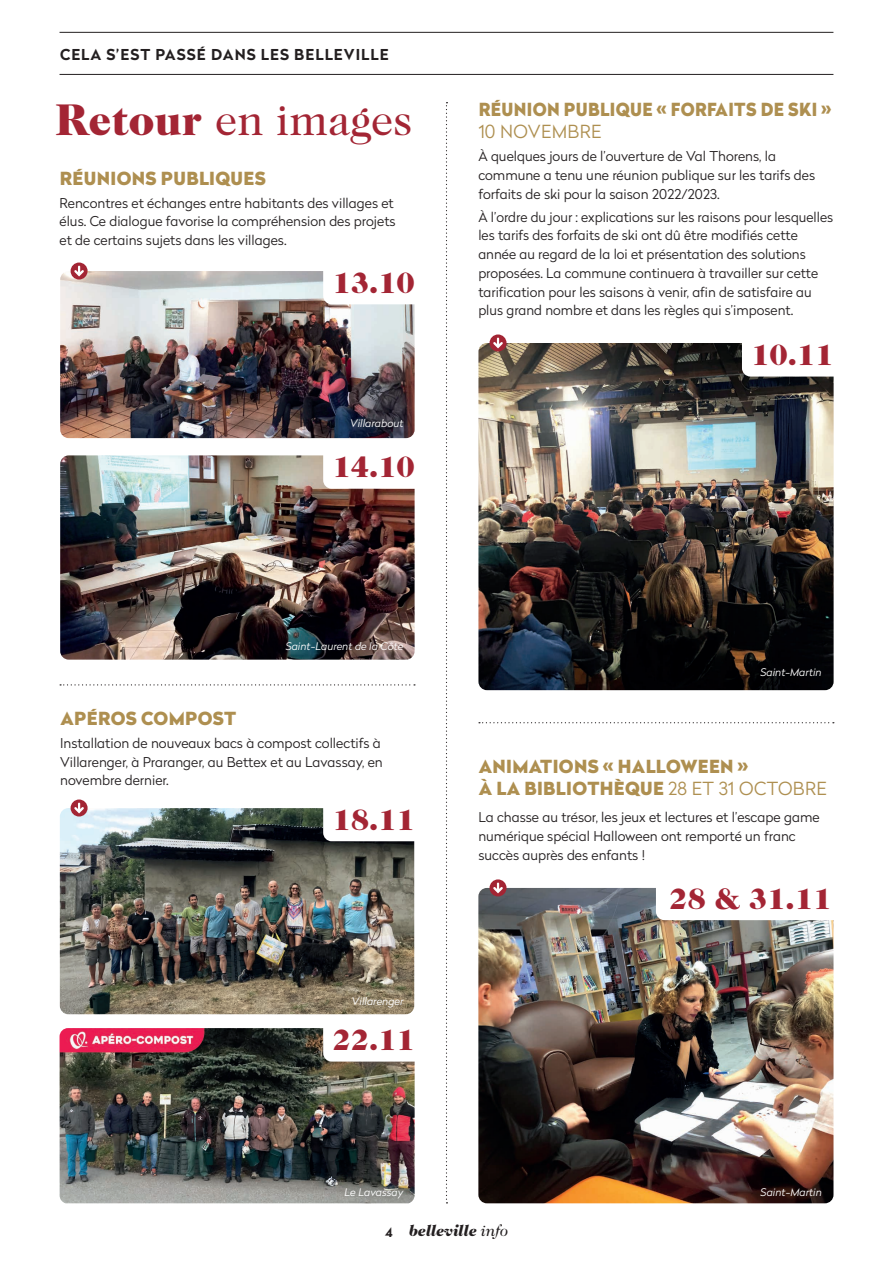
<style>
.page{position:relative;width:893px;height:1263px;background:#fff}
.page>*{position:absolute;margin:0;border:0;box-sizing:border-box;transform-origin:0 0}
.t1{font:45px "Caslon 224 Std";color:#a32534}
.t2{font:900 30px "Caslon 224 Std";color:#a32534}
.t3{font:900 18px/22.5px "Radikal";letter-spacing:.02em;color:#ae8f50}
.t4{font:900 18px "Radikal";letter-spacing:.02em;color:#ae8f50;scale:.95 1}
.t5{font:300 18px "Radikal";letter-spacing:.02em;color:#ae8f50}
.t6{font:italic 900 15.75px "Caslon 224 Std";color:#231f20}
.t7{font:700 15px "Radikal";letter-spacing:.07em;color:#231f20}
.t8{font:300 13.5px/18.8px "Radikal";color:#231f20}
.t9{font:italic 300 10.5px "Radikal";color:#fff}
.s1{font-weight:900}
.s2{font-weight:300}
.s3{font-family:"Radikal";font-weight:700;font-style:normal;font-size:13.2px}
.s4{font-weight:400}
</style>
<div class="page">
<hr style="left:60px;top:74px;width:773px;height:1px;background:#231f20">
<hr style="left:60px;top:32px;width:773px;height:1px;background:#231f20">
<svg style="left:479px;top:722px;width:355px;height:1px"></svg>
<svg style="left:60px;top:684px;width:355px;height:1px"></svg>
<svg style="left:446px;top:102px;width:1px;height:1101px"></svg>
<img style="left:60px;top:455px;width:355px;height:205px">
<img style="left:60px;top:271px;width:355px;height:167px">
<img style="left:478px;top:888px;width:355px;height:315px">
<div style="left:656px;top:877px;width:187px;height:43px;background:#fff;border-radius:9px"></div>
<img style="left:478px;top:343px;width:356px;height:347px">
<div style="left:742px;top:334px;width:103px;height:43px;background:#fff;border-radius:9px"></div>
<div style="left:323px;top:261px;width:103px;height:43px;background:#fff;border-radius:9px"></div>
<div style="left:323px;top:446px;width:103px;height:43px;background:#fff;border-radius:9px"></div>
<img style="left:60px;top:1028px;width:355px;height:175px">
<div style="left:323px;top:1019px;width:103px;height:42px;background:#fff;border-radius:9px"></div>
<img style="left:60px;top:808px;width:354px;height:206px">
<div style="left:323px;top:798px;width:103px;height:43px;background:#fff;border-radius:9px"></div>
<div style="left:489px;top:334px;width:17px;height:17px;background:#a32534;border-radius:50%"></div>
<svg style="left:493px;top:338px;width:10px;height:10px"></svg>
<div style="left:489px;top:879px;width:17px;height:17px;background:#a32534;border-radius:50%"></div>
<svg style="left:493px;top:882px;width:10px;height:11px"></svg>
<div style="left:71px;top:263px;width:17px;height:17px;background:#a32534;border-radius:50%"></div>
<svg style="left:74px;top:266px;width:10px;height:10px"></svg>
<div style="left:71px;top:799px;width:17px;height:17px;background:#a32534;border-radius:50%"></div>
<svg style="left:74px;top:803px;width:10px;height:10px"></svg>
<p class="t7" style="left:60px;top:43px;width:330px">CELA S’EST PASSÉ DANS LES BELLEVILLE</p>
<h1 class="t1" style="left:55px;top:94px;width:358px"><span class="s1">Retour</span> en images</h1>
<h3 class="t3" style="left:60px;top:166px;width:207px">RÉUNIONS PUBLIQUES</h3>
<p class="t8" style="left:60px;top:193px;width:338px">Rencontres et échanges entre habitants des villages et élus. Ce dialogue favorise la compréhension des projets et de certains sujets dans les villages.</p>
<h2 class="t2" style="left:332px;top:265px;width:84px">13.10</h2>
<p class="t9" style="left:350px;top:416px;width:55px">Villarabout</p>
<h2 class="t2" style="left:332px;top:450px;width:84px">14.10</h2>
<h3 class="t4" style="left:479px;top:95px;width:373px">RÉUNION PUBLIQUE « FORFAITS DE SKI »</h3>
<h3 class="t5" style="left:478px;top:119px;width:125px">10 NOVEMBRE</h3>
<p class="t8" style="left:478px;top:146px;width:338px">À quelques jours de l’ouverture de Val Thorens, la commune a tenu une réunion publique sur les tarifs des forfaits de ski pour la saison 2022/2023.</p>
<p class="t8" style="left:478px;top:207px;width:356px">À l’ordre du jour : explications sur les raisons pour lesquelles les tarifs des forfaits de ski ont dû être modifiés cette année au regard de la loi et présentation des solutions proposées. La commune continuera à travailler sur cette tarification pour les saisons à venir, afin de satisfaire au plus grand nombre et dans les règles qui s’imposent.</p>
<h2 class="t2" style="left:751px;top:337px;width:84px">10.11</h2>
<p class="t9" style="left:286px;top:639px;width:119px">Saint-Laurent de la Côte</p>
<h3 class="t3" style="left:61px;top:707px;width:177px">APÉROS COMPOST</h3>
<p class="t8" style="left:60px;top:733px;width:324px">Installation de nouveaux bacs à compost collectifs à<br>Villarenger, à Praranger, au Bettex et au Lavassay, en novembre dernier.</p>
<h2 class="t2" style="left:332px;top:802px;width:84px">18.11</h2>
<p class="t9" style="left:352px;top:993px;width:53px">Villarenger</p>
<h2 class="t2" style="left:332px;top:1022px;width:84px">22.11</h2>
<p class="t9" style="left:344px;top:1184px;width:60px">Le Lavassay</p>
<p class="t9" style="left:760px;top:665px;width:63px">Saint-Martin</p>
<h3 class="t3" style="left:479px;top:754px;width:349px">ANIMATIONS « HALLOWEEN »<br>À LA BIBLIOTHÈQUE <span class="s2">28 ET 31 OCTOBRE</span></h3>
<p class="t8" style="left:478px;top:808px;width:343px">La chasse au trésor, les jeux et lectures et l’escape game numérique spécial Halloween ont remporté un franc succès auprès des enfants !</p>
<h2 class="t2" style="left:669px;top:881px;width:164px">28 &amp; 31.11</h2>
<p class="t9" style="left:761px;top:1184px;width:63px">Saint-Martin</p>
<p class="t6" style="left:385px;top:1221px;width:125px"><span class="s3">4</span> belleville <span class="s4">info</span></p>
</div>
